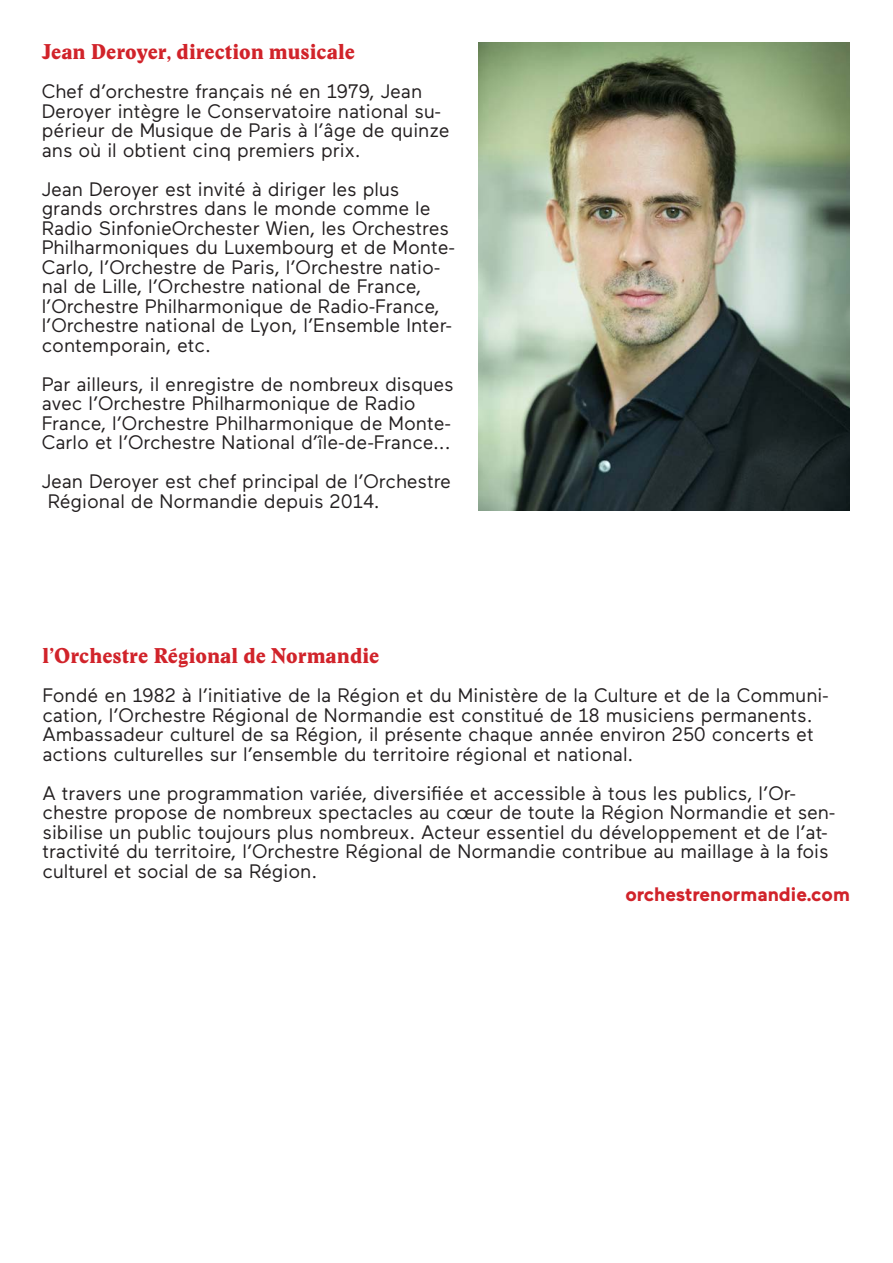
<style>
.page{position:relative;width:893px;height:1263px;background:#fff}
.page>*{position:absolute;margin:0;border:0;box-sizing:border-box;transform-origin:0 0}
.t1{font:21px "Stanley Poster";color:#d1232a}
.t2{font:19.5px/19.5px "Maax";color:#231f20}
.t3{font:700 19.5px "Maax";color:#d1232a}
</style>
<div class="page">
<img style="left:479px;top:43px;width:371px;height:467px">
<p class="t1" style="left:42px;top:37px;width:315px">Jean Deroyer, direction musicale</p>
<p class="t2" style="left:42px;top:81px;width:409px">Chef d’orchestre français né en 1979, Jean Deroyer intègre le Conservatoire national su&shy;périeur de Musique de Paris à l’âge de quinze ans où il obtient cinq premiers prix.</p>
<p class="t2" style="left:42px;top:178px;width:415px">Jean Deroyer est invité à diriger les plus grands orchrstres dans le monde comme le Radio SinfonieOrchester Wien, les Orchestres Philharmoniques du Luxembourg et de Monte-Carlo, l’Orchestre de Paris, l’Orchestre natio&shy;nal de Lille, l’Orchestre national de France, l’Orchestre Philharmonique de Radio-France, l’Orchestre national de Lyon, l’Ensemble Inter&shy;contemporain, etc.</p>
<p class="t2" style="left:42px;top:373px;width:414px">Par ailleurs, il enregistre de nombreux disques avec l’Orchestre Philharmonique de Radio France, l’Orchestre Philharmonique de Monte-Carlo et l’Orchestre National d’île-de-France...</p>
<p class="t2" style="left:42px;top:471px;width:411px">Jean Deroyer est chef principal de l’Orchestre</p>
<p class="t2" style="left:48px;top:490px;width:333px">Régional de Normandie depuis 2014.</p>
<p class="t1" style="left:43px;top:641px;width:338px">l’Orchestre Régional de Normandie</p>
<p class="t2" style="left:43px;top:684px;width:787px">Fondé en 1982 à l’initiative de la Région et du Ministère de la Culture et de la Communi&shy;cation, l’Orchestre Régional de Normandie est constitué de 18 musiciens permanents.<br>Ambassadeur culturel de sa Région, il présente chaque année environ 250 concerts et actions culturelles sur l’ensemble du territoire régional et national.</p>
<p class="t2" style="left:43px;top:782px;width:794px">A travers une programmation variée, diversifiée et accessible à tous les publics, l’Or&shy;chestre propose de nombreux spectacles au cœur de toute la Région Normandie et sen&shy;sibilise un public toujours plus nombreux. Acteur essentiel du développement et de l’at&shy;tractivité du territoire, l’Orchestre Régional de Normandie contribue au maillage à la fois culturel et social de sa Région.</p>
<p class="t3" style="left:625px;top:881px;width:226px">orchestrenormandie.com</p>
</div>
